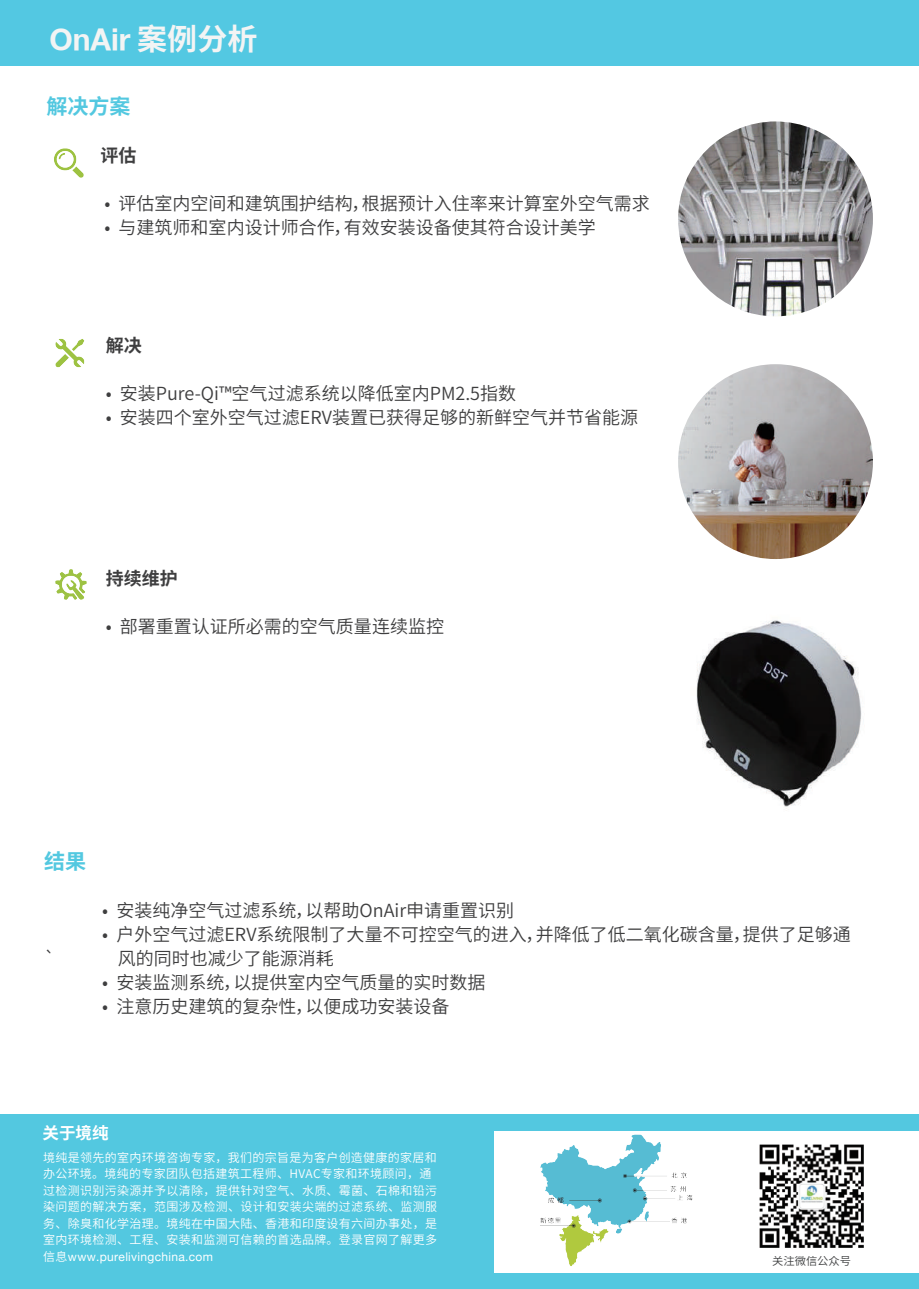
<style>
.page{position:relative;width:919px;height:1289px;background:#fff}
.page>*{position:absolute;margin:0;border:0;box-sizing:border-box;transform-origin:0 0}
.t1{font:700 30px "Helvetica Neue";color:#f3f4f4}
.t2{font:700 21px "Source Han Sans CN";color:#53c8e0}
.t3{font:18px "Source Han Sans CN";color:#3e3e3f}
.t4{font:700 18px "Source Han Sans CN";color:#3e3e3f}
.t5{font:700 16.5px "Source Han Sans CN";color:#fff}
.t6{font:12px/16.5px "Source Han Sans CN";letter-spacing:.025em;color:#fff}
.t7{font:12px "Helvetica Neue";letter-spacing:.025em;color:#fff}
.t8{font:11.25px "Source Han Sans CN";color:#404142}
.s1{font-family:"Source Han Sans CN"}
</style>
<div class="page">
<div style="left:0;top:1114px;width:918px;height:174px;background:#53c8e0"></div>
<div style="left:494px;top:1131px;width:424px;height:141px;background:#fff"></div>
<img style="left:759px;top:1144px;width:105px;height:104px">
<img style="left:54px;top:148px;width:30px;height:30px">
<img style="left:55px;top:338px;width:30px;height:30px">
<img style="left:55px;top:569px;width:32px;height:31px">
<div style="left:0;top:0;width:918px;height:66px;background:#53c8e2"></div>
<img style="left:540px;top:1134px;width:153px;height:132px">
<img style="left:678px;top:364px;width:194px;height:195px;border-radius:97px">
<img style="left:678px;top:121px;width:194px;height:195px;border-radius:97px">
<img style="left:696px;top:620px;width:166px;height:187px">
<h1 class="t1" style="left:49px;top:21px;width:209px">OnAir <span class="s1">案例分析</span></h1>
<p class="t2" style="left:46px;top:94px;width:85px">解决方案</p>
<p class="t4" style="left:100px;top:145px;width:37px">评估</p>
<p class="t3" style="left:105px;top:193px;width:547px">• 评估室内空间和建筑围护结构，根据预计入住率来计算室外空气需求</p>
<p class="t3" style="left:105px;top:217px;width:493px">• 与建筑师和室内设计师合作，有效安装设备使其符合设计美学</p>
<p class="t4" style="left:106px;top:335px;width:37px">解决</p>
<p class="t3" style="left:106px;top:383px;width:412px">• 安装Pure-Qi™空气过滤系统以降低室内PM2.5指数</p>
<p class="t3" style="left:106px;top:407px;width:534px">• 安装四个室外空气过滤ERV装置已获得足够的新鲜空气并节省能源</p>
<p class="t4" style="left:106px;top:568px;width:73px">持续维护</p>
<p class="t3" style="left:106px;top:616px;width:340px">• 部署重置认证所必需的空气质量连续监控</p>
<p class="t2" style="left:44px;top:849px;width:43px">结果</p>
<p class="t3" style="left:102px;top:900px;width:413px">• 安装纯净空气过滤系统，以帮助OnAir申请重置识别</p>
<p class="t3" style="left:102px;top:924px;width:750px">• 户外空气过滤ERV系统限制了大量不可控空气的进入，并降低了低二氧化碳含量，提供了足够通</p>
<p class="t3" style="left:44px;top:948px;width:12px">`</p>
<p class="t3" style="left:118px;top:948px;width:217px">风的同时也减少了能源消耗</p>
<p class="t3" style="left:102px;top:972px;width:385px">• 安装监测系统，以提供室内空气质量的实时数据</p>
<p class="t3" style="left:102px;top:996px;width:349px">• 注意历史建筑的复杂性，以便成功安装设备</p>
<p class="t5" style="left:43px;top:1123px;width:67px">关于境纯</p>
<p class="t6" style="left:43px;top:1149px;width:395px">境纯是领先的室内环境咨询专家，我们的宗旨是为客户创造健康的家居和办公环境。境纯的专家团队包括建筑工程师、HVAC专家和环境顾问，通过检测识别污染源并予以清除，提供针对空气、水质、霉菌、石棉和铅污染问题的解决方案，范围涉及检测、设计和安装尖端的过滤系统、监测服务、除臭和化学治理。境纯在中国大陆、香港和印度设有六间办事处，是室内环境检测、工程、安装和监测可信赖的首选品牌。登录官网了解更多</p>
<p class="t7" style="left:43px;top:1249px;width:171px"><span class="s1">信息</span>www.purelivingchina.com</p>
<p class="t8" style="left:772px;top:1254px;width:81px">关注微信公众号</p>
</div>
